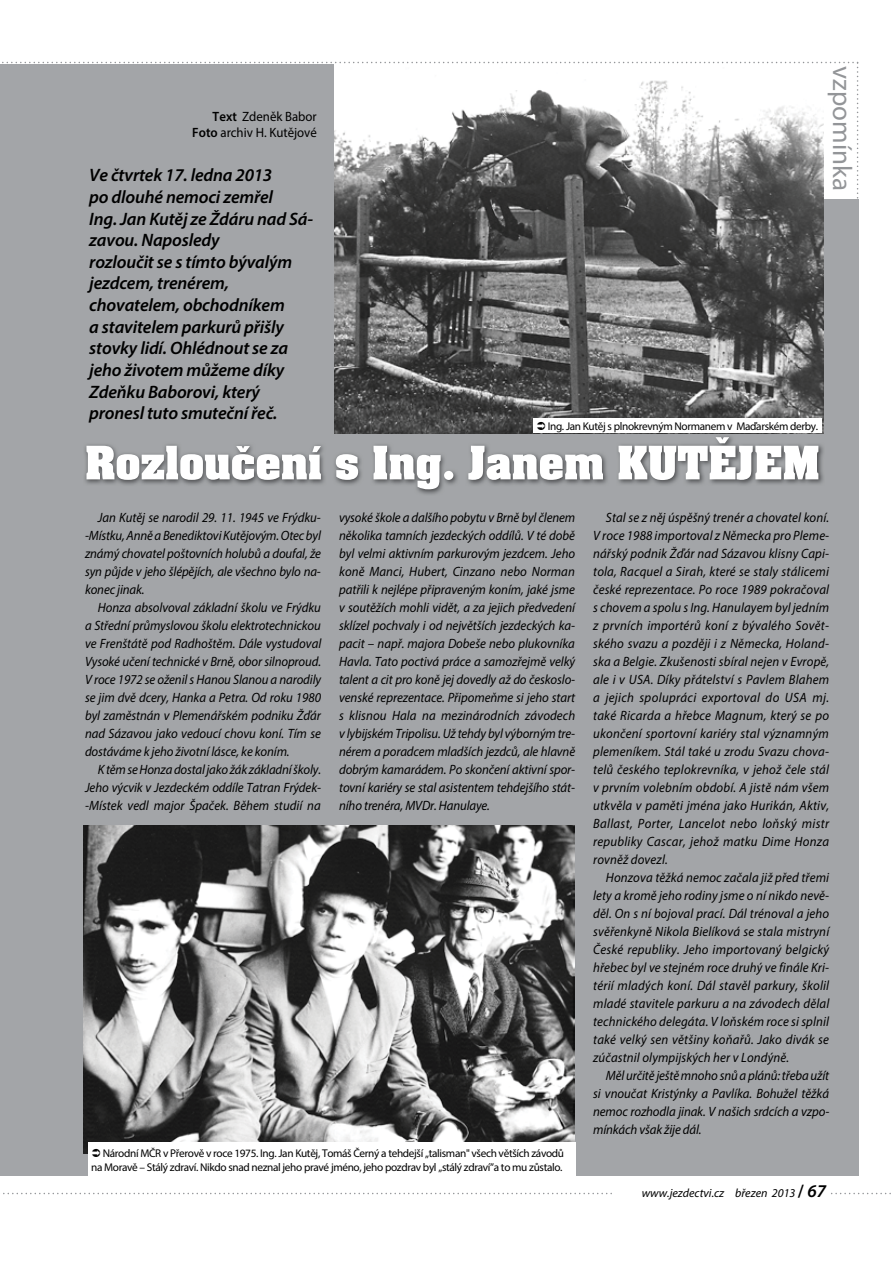
<style>
.page{position:relative;width:893px;height:1263px;background:#fff}
.page>*{position:absolute;margin:0;border:0;box-sizing:border-box;transform-origin:0 0}
.t1{font:700 50.4px "Aachen DOT";color:#fff}
.t2{font:27px "Myriad Pro";color:#939598}
.t3{font:italic 600 18px/21.6px "Myriad Pro";letter-spacing:-.01em;color:#000}
.t4{font:italic 13.5px/18px "Myriad Pro";letter-spacing:-.01em;color:#000;text-align:justify;scale:.95 1}
.t5{font:13.5px/16.2px "Myriad Pro";color:#000;text-align:right;scale:.95 1}
.t6{font:italic 12px "Myriad Pro";color:#000}
.t7{font:11.25px/13.5px "Myriad Pro";letter-spacing:-.03em;color:#000;text-align:right}
.s1{font-weight:600}
.s2{font-weight:600;font-style:normal;font-size:18px}
.s3{font-weight:600;font-size:18px}
</style>
<div class="page">
<svg style="left:3px;top:1193px;width:888px;height:1px"></svg>
<div style="left:614px;top:1181px;width:215px;height:27px;background:#fff"></div>
<div style="left:0;top:64px;width:858px;height:1111px;background:#a3a5a8"></div>
<img style="left:84px;top:825px;width:491px;height:328px">
<img style="left:334px;top:198px;width:490px;height:235px">
<div style="left:88px;top:1142px;width:487px;height:34px;background:#fff"></div>
<div style="left:533px;top:418px;width:288px;height:14px;background:#fff"></div>
<img style="left:85px;top:436px;width:738px;height:58px">
<svg style="left:2px;top:62px;width:856px;height:136px"></svg>
<p class="t5" style="left:192px;top:108px;width:133px"><span class="s1">Text</span> Zdeněk Babor<br><span class="s1">Foto</span> archiv H. Kutějové</p>
<p class="t3" style="left:89px;top:164px;width:225px">Ve čtvrtek 17. ledna 2013<br>po dlouhé nemoci zemřel<br>Ing. Jan Kutěj ze Ždáru nad Sá&shy;zavou. Naposledy<br>rozloučit se s tímto bývalým jezdcem, trenérem, chovatelem, obchodníkem<br>a stavitelem parkurů přišly stovky lidí. Ohlédnout se za jeho životem můžeme díky<br>Zdeňku Baborovi, který pronesl tuto smuteční řeč.</p>
<h1 class="t1" style="left:85px;top:434px;width:736px">Rozloučení s Ing. Janem KUTĚJEM</h1>
<p class="t7" style="left:548px;top:419px;width:272px">Ing. Jan Kutěj s plnokrevným Normanem v Maďarském derby.</p>
<h2 class="t2" style="left:859px;top:66px;width:126px;rotate:90deg">vzpomínka</h2>
<p class="t4" style="left:339px;top:508px;width:250px">vysoké škole a dalšího pobytu v Brně byl členem několika tamních jezdeckých oddílů. V té době byl velmi aktivním parkurovým jezdcem. Jeho koně Manci, Hubert, Cinzano nebo Norman patřili k nejlépe připraveným koním, jaké jsme v soutěžích mohli vidět, a za jejich předvedení sklízel pochvaly i od největších jezdeckých ka&shy;pacit – např. majora Dobeše nebo plukovníka Havla. Tato poctivá práce a samozřejmě velký talent a cit pro koně jej dovedly až do českoslo&shy;venské reprezentace. Připomeňme si jeho start s klisnou Hala na mezinárodních závodech v lybijském Tripolisu. Už tehdy byl výborným tre&shy;nérem a poradcem mladších jezdců, ale hlavně dobrým kamarádem. Po skončení aktivní spor&shy;tovní kariéry se stal asistentem tehdejšího stát&shy;ního trenéra, MVDr. Hanulaye.</p>
<p class="t4" style="left:593px;top:508px;width:250px;text-indent:13px">Stal se z něj úspěšný trenér a chovatel koní.<br>V roce 1988 importoval z Německa pro Pleme&shy;nářský podnik Žďár nad Sázavou klisny Capi&shy;tola, Racquel a Sirah, které se staly stálicemi české reprezentace. Po roce 1989 pokračoval s chovem a spolu s Ing. Hanulayem byl jedním z prvních importérů koní z bývalého Sovět&shy;ského svazu a později i z Německa, Holand&shy;ska a Belgie. Zkušenosti sbíral nejen v Evropě, ale i v USA. Díky přátelství s Pavlem Blahem a jejich spolupráci exportoval do USA mj. také Ricarda a hřebce Magnum, který se po ukončení sportovní kariéry stal významným plemeníkem. Stál také u zrodu Svazu chova&shy;telů českého teplokrevníka, v jehož čele stál v prvním volebním období. A jistě nám všem utkvěla v paměti jména jako Hurikán, Aktiv, Ballast, Porter, Lancelot nebo loňský mistr republiky Cascar, jehož matku Dime Honza rovněž dovezl.</p>
<p class="t4" style="left:593px;top:868px;width:250px;text-indent:13px">Honzova těžká nemoc začala již před třemi lety a kromě jeho rodiny jsme o ní nikdo nevě&shy;děl. On s ní bojoval prací. Dál trénoval a jeho svěřenkyně Nikola Bielíková se stala mistryní České republiky. Jeho importovaný belgický hřebec byl ve stejném roce druhý ve finále Kri&shy;térií mladých koní. Dál stavěl parkury, školil mladé stavitele parkuru a na závodech dělal technického delegáta. V loňském roce si splnil také velký sen většiny koňařů. Jako divák se zúčastnil olympijských her v Londýně.</p>
<p class="t4" style="left:593px;top:1066px;width:250px;text-indent:13px">Měl určitě ještě mnoho snů a plánů: třeba užít si vnoučat Kristýnky a Pavlíka. Bohužel těžká nemoc rozhodla jinak. V našich srdcích a vzpo&shy;mínkách však žije dál.</p>
<p class="t7" style="left:91px;top:1146px;width:475px">Národní MČR v Přerově v roce 1975. Ing. Jan Kutěj, Tomáš Černý a tehdejší „talisman" všech větších závodů na Moravě – Stálý zdraví. Nikdo snad neznal jeho pravé jméno, jeho pozdrav byl „stálý zdraví”a to mu zůstalo.</p>
<p class="t4" style="left:85px;top:508px;width:250px;text-indent:13px">Jan Kutěj se narodil 29. 11. 1945 ve Frýdku--Místku, Anně a Benediktovi Kutějovým. Otec byl známý chovatel poštovních holubů a doufal, že syn půjde v jeho šlépějích, ale všechno bylo na&shy;konec jinak.</p>
<p class="t4" style="left:85px;top:598px;width:250px;text-indent:13px">Honza absolvoval základní školu ve Frýdku a Střední průmyslovou školu elektrotechnickou ve Frenštátě pod Radhoštěm. Dále vystudoval Vysoké učení technické v Brně, obor silnoproud.<br>V roce 1972 se oženil s Hanou Slanou a narodily se jim dvě dcery, Hanka a Petra. Od roku 1980 byl zaměstnán v Plemenářském podniku Žďár nad Sázavou jako vedoucí chovu koní. Tím se dostáváme k jeho životní lásce, ke koním.</p>
<p class="t4" style="left:85px;top:760px;width:250px;text-indent:13px">K těm se Honza dostal jako žák základní školy.<br>Jeho výcvik v Jezdeckém oddíle Tatran Frýdek--Místek vedl major Špaček. Během studií na</p>
<p class="t6" style="left:642px;top:1186px;width:186px">www.jezdectvi.cz březen 2013 <span class="s2">/</span> <span class="s3">67</span></p>
</div>
